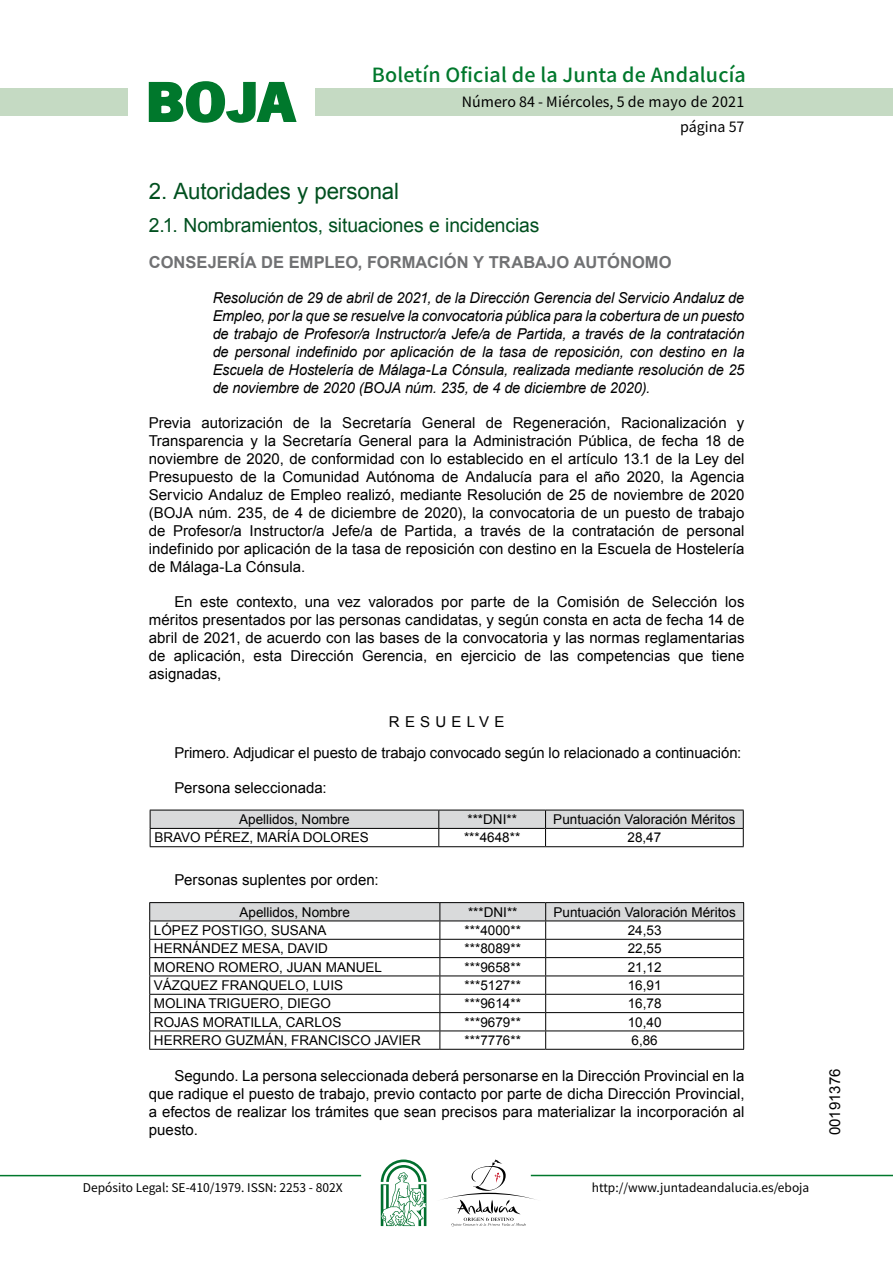
<style>
.page{position:relative;width:893px;height:1263px;background:#fff}
.page>*{position:absolute;margin:0;border:0;box-sizing:border-box;transform-origin:0 0}
.t1{font:700 57.75px "News Got T";color:#00782c;scale:1.14 1}
.t2{font:22.5px "Arial";letter-spacing:-.01em;color:#00501f}
.t3{font:19.5px "Arial";letter-spacing:-.01em;color:#00501f}
.t4{font:500 19.5px "Noto Sans HK";letter-spacing:.01em;color:#00782c}
.t5{font:700 16.5px "Arial";letter-spacing:.005em;color:#707173}
.t6{font:15px/18px "Arial";color:#000;text-align:justify}
.t7{font:italic 15px/18px "Arial";letter-spacing:-.01em;color:#000;text-align:justify}
.t8{font:14.25px/24.5px "Noto Sans HK";color:#000;text-align:right}
.t9{font:13.5px "Arial";color:#000}
.t10{font:12px "Noto Sans HK";color:#000}
</style>
<div class="page">
<div style="left:315px;top:88px;width:577px;height:28px;background:#c5dac3"></div>
<div style="left:0;top:88px;width:128px;height:28px;background:#c5dac3"></div>
<hr style="left:0;top:1175px;width:361px;height:1px;background:#00782c">
<hr style="left:531px;top:1175px;width:361px;height:1px;background:#00782c">
<svg style="left:148px;top:81px;width:149px;height:42px"></svg>
<svg style="left:442px;top:1159px;width:100px;height:67px"></svg>
<svg style="left:381px;top:1160px;width:45px;height:66px"></svg>
<svg style="left:150px;top:810px;width:593px;height:36px"></svg>
<hr style="left:150px;top:846px;width:289px;height:1px;background:#000">
<hr style="left:439px;top:846px;width:106px;height:1px;background:#000">
<hr style="left:545px;top:846px;width:198px;height:1px;background:#000">
<hr style="left:149px;top:902px;width:291px;height:1px;background:#000">
<hr style="left:440px;top:902px;width:105px;height:1px;background:#000">
<hr style="left:545px;top:902px;width:199px;height:1px;background:#000">
<svg style="left:149px;top:903px;width:595px;height:146px"></svg>
<hr style="left:149px;top:1049px;width:291px;height:1px;background:#000">
<hr style="left:440px;top:1049px;width:105px;height:1px;background:#000">
<hr style="left:545px;top:1049px;width:199px;height:1px;background:#000">
<h1 class="t1" style="left:145px;top:68px;width:133px">BOJA</h1>
<h3 class="t4" style="left:372px;top:64px;width:375px">Boletín Oficial de la Junta de Andalucía</h3>
<p class="t8" style="left:462px;top:90px;width:284px">Número 84 - Miércoles, 5 de mayo de 2021 página 57</p>
<h2 class="t2" style="left:149px;top:177px;width:252px">2. Autoridades y personal</h2>
<h3 class="t3" style="left:149px;top:212px;width:392px">2.1. Nombramientos, situaciones e incidencias</h3>
<p class="t5" style="left:149px;top:251px;width:524px">CONSEJERÍA DE EMPLEO, FORMACIÓN Y TRABAJO AUTÓNOMO</p>
<p class="t7" style="left:213px;top:289px;width:533px">Resolución de 29 de abril de 2021, de la Dirección Gerencia del Servicio Andaluz de Empleo, por la que se resuelve la convocatoria pública para la cobertura de un puesto de trabajo de Profesor/a Instructor/a Jefe/a de Partida, a través de la contratación de personal indefinido por aplicación de la tasa de reposición, con destino en la Escuela de Hostelería de Málaga-La Cónsula, realizada mediante resolución de 25 de noviembre de 2020 (BOJA núm. 235, de 4 de diciembre de 2020).</p>
<p class="t6" style="left:149px;top:414px;width:597px">Previa autorización de la Secretaría General de Regeneración, Racionalización y Transparencia y la Secretaría General para la Administración Pública, de fecha 18 de noviembre de 2020, de conformidad con lo establecido en el artículo 13.1 de la Ley del Presupuesto de la Comunidad Autónoma de Andalucía para el año 2020, la Agencia Servicio Andaluz de Empleo realizó, mediante Resolución de 25 de noviembre de 2020 (BOJA núm. 235, de 4 de diciembre de 2020), la convocatoria de un puesto de trabajo de Profesor/a Instructor/a Jefe/a de Partida, a través de la contratación de personal indefinido por aplicación de la tasa de reposición con destino en la Escuela de Hostelería de Málaga-La Cónsula.</p>
<p class="t6" style="left:149px;top:593px;width:597px;text-indent:26px">En este contexto, una vez valorados por parte de la Comisión de Selección los méritos presentados por las personas candidatas, y según consta en acta de fecha 14 de abril de 2021, de acuerdo con las bases de la convocatoria y las normas reglamentarias de aplicación, esta Dirección Gerencia, en ejercicio de las competencias que tiene asignadas,</p>
<p class="t6" style="left:174px;top:706px;width:568px;line-height:30.8px;text-indent:214px">RESUELVE<br>Primero. Adjudicar el puesto de trabajo convocado según lo relacionado a continuación:</p>
<p class="t6" style="left:174px;top:779px;width:154px">Persona seleccionada:</p>
<p class="t9" style="left:239px;top:811px;width:112px">Apellidos, Nombre</p>
<p class="t9" style="left:467px;top:811px;width:51px">***DNI**</p>
<p class="t9" style="left:553px;top:811px;width:184px">Puntuación Valoración Méritos</p>
<p class="t9" style="left:154px;top:829px;width:216px">BRAVO PÉREZ, MARÍA DOLORES</p>
<p class="t9" style="left:464px;top:829px;width:58px">***4648**</p>
<p class="t9" style="left:627px;top:829px;width:35px">28,47</p>
<p class="t6" style="left:174px;top:871px;width:206px">Personas suplentes por orden:</p>
<p class="t9" style="left:239px;top:903px;width:112px">Apellidos, Nombre</p>
<p class="t9" style="left:468px;top:903px;width:51px">***DNI**</p>
<p class="t9" style="left:553px;top:903px;width:184px">Puntuación Valoración Méritos</p>
<p class="t9" style="left:154px;top:921px;width:174px">LÓPEZ POSTIGO, SUSANA</p>
<p class="t9" style="left:464px;top:921px;width:58px">***4000**</p>
<p class="t9" style="left:627px;top:921px;width:35px">24,53</p>
<p class="t9" style="left:154px;top:940px;width:175px">HERNÁNDEZ MESA, DAVID</p>
<p class="t9" style="left:464px;top:940px;width:58px">***8089**</p>
<p class="t9" style="left:627px;top:940px;width:35px">22,55</p>
<p class="t9" style="left:154px;top:958px;width:230px">MORENO ROMERO, JUAN MANUEL</p>
<p class="t9" style="left:464px;top:958px;width:58px">***9658**</p>
<p class="t9" style="left:627px;top:958px;width:35px">21,12</p>
<p class="t9" style="left:154px;top:976px;width:191px">VÁZQUEZ FRANQUELO, LUIS</p>
<p class="t9" style="left:464px;top:976px;width:58px">***5127**</p>
<p class="t9" style="left:627px;top:976px;width:35px">16,91</p>
<p class="t9" style="left:154px;top:995px;width:178px">MOLINA TRIGUERO, DIEGO</p>
<p class="t9" style="left:464px;top:995px;width:58px">***9614**</p>
<p class="t9" style="left:627px;top:995px;width:35px">16,78</p>
<p class="t9" style="left:154px;top:1013px;width:189px">ROJAS MORATILLA, CARLOS</p>
<p class="t9" style="left:464px;top:1013px;width:58px">***9679**</p>
<p class="t9" style="left:627px;top:1013px;width:35px">10,40</p>
<p class="t9" style="left:154px;top:1031px;width:268px">HERRERO GUZMÁN, FRANCISCO JAVIER</p>
<p class="t9" style="left:464px;top:1031px;width:58px">***7776**</p>
<p class="t9" style="left:631px;top:1031px;width:28px">6,86</p>
<p class="t6" style="left:149px;top:1067px;width:597px;text-indent:26px">Segundo. La persona seleccionada deberá personarse en la Dirección Provincial en la que radique el puesto de trabajo, previo contacto por parte de dicha Dirección Provincial, a efectos de realizar los trámites que sean precisos para materializar la incorporación al puesto.</p>
<p class="t6" style="left:826px;top:1135px;width:68px;rotate:-90deg">00191376</p>
<p class="t10" style="left:83px;top:1181px;width:261px">Depósito Legal: SE-410/1979. ISSN: 2253 - 802X</p>
<p class="t10" style="left:592px;top:1181px;width:219px">http://www.juntadeandalucia.es/eboja</p>
</div>
